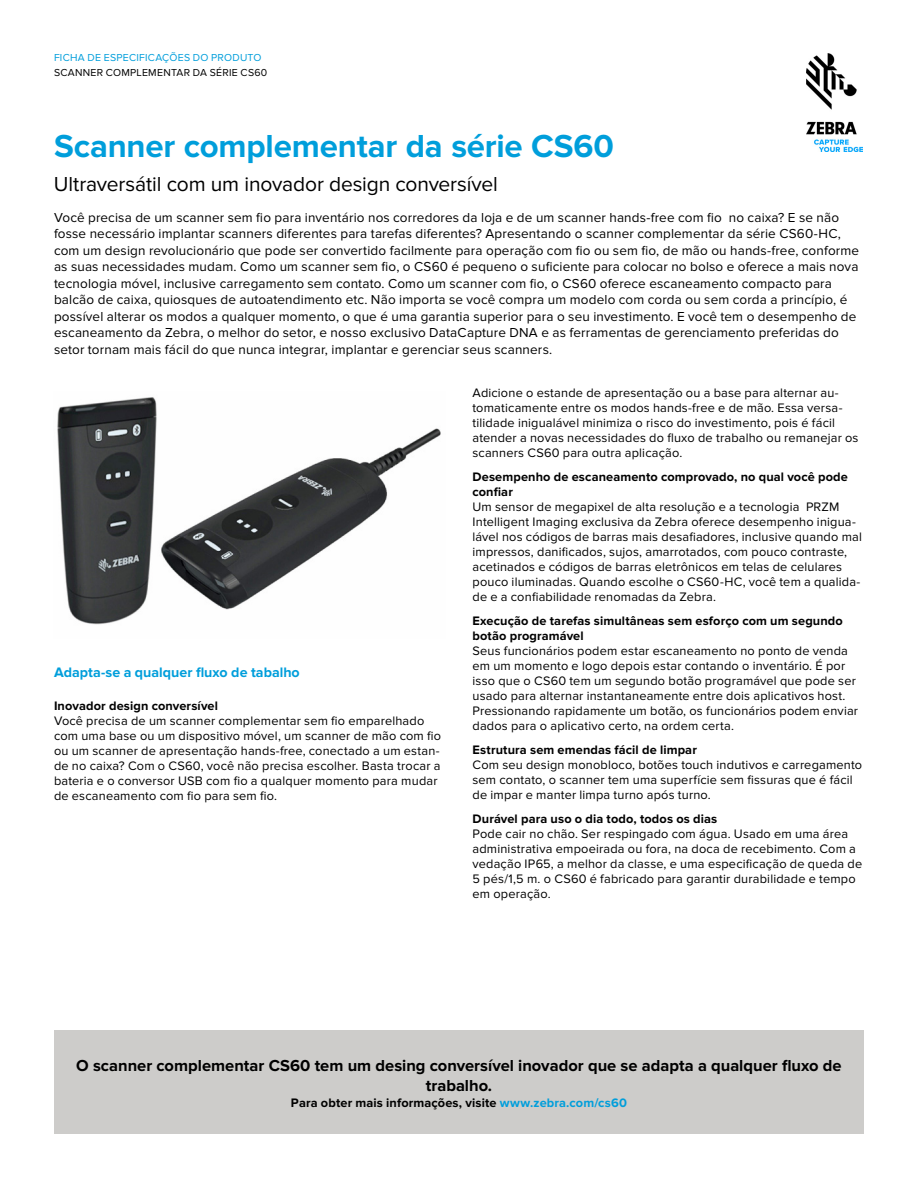
<style>
.page{position:relative;width:918px;height:1188px;background:#fff}
.page>*{position:absolute;margin:0;border:0;box-sizing:border-box;transform-origin:0 0}
.t1{font:700 33px "Proxima Nova";letter-spacing:-.005em;color:#009edb}
.t2{font:21px "Proxima Nova";letter-spacing:-.005em;color:#000}
.t3{font:700 16.5px/20.2px "Proxima Nova";color:#000;text-align:center}
.t4{font:700 14.25px "Proxima Nova";color:#009edb}
.t5{font:13.5px/16.5px "Proxima Nova";letter-spacing:.01em;color:#000}
.t6{font:12.75px/15px "Proxima Nova";letter-spacing:.015em;color:#000}
.t7{font:700 12.75px/15px "Proxima Nova";letter-spacing:.01em;color:#000}
.t8{font:10.5px "Proxima Nova";letter-spacing:.025em;color:#000}
.t9{font:10.5px "Proxima Nova";letter-spacing:.025em;color:#009edb}
.s1{color:#009edb}
</style>
<div class="page">
<img style="left:806px;top:54px;width:56px;height:97px">
<div style="left:54px;top:1031px;width:810px;height:103px;background:#cdccca"></div>
<img style="left:57px;top:397px;width:384px;height:228px">
<p class="t9" style="left:54px;top:52px;width:209px">FICHA DE ESPECIFICAÇÕES DO PRODUTO</p>
<p class="t8" style="left:54px;top:66px;width:215px">SCANNER COMPLEMENTAR DA SÉRIE CS60</p>
<h1 class="t1" style="left:54px;top:127px;width:562px">Scanner complementar da série CS60</h1>
<h2 class="t2" style="left:54px;top:172px;width:445px">Ultraversátil com um inovador design conversível</h2>
<p class="t5" style="left:54px;top:209px;width:807px">Você precisa de um scanner sem fio para inventário nos corredores da loja e de um scanner hands-free com fio no caixa? E se não fosse necessário implantar scanners diferentes para tarefas diferentes? Apresentando o scanner complementar da série CS60-HC, com um design revolucionário que pode ser convertido facilmente para operação com fio ou sem fio, de mão ou hands-free, conforme as suas necessidades mudam. Como um scanner sem fio, o CS60 é pequeno o suficiente para colocar no bolso e oferece a mais nova tecnologia móvel, inclusive carregamento sem contato. Como um scanner com fio, o CS60 oferece escaneamento compacto para balcão de caixa, quiosques de autoatendimento etc. Não importa se você compra um modelo com corda ou sem corda a princípio, é possível alterar os modos a qualquer momento, o que é uma garantia superior para o seu investimento. E você tem o desempenho de escaneamento da Zebra, o melhor do setor, e nosso exclusivo DataCapture DNA e as ferramentas de gerenciamento preferidas do setor tornam mais fácil do que nunca integrar, implantar e gerenciar seus scanners.</p>
<p class="t4" style="left:54px;top:664px;width:247px">Adapta-se a qualquer fluxo de tabalho</p>
<p class="t7" style="left:54px;top:698px;width:166px">Inovador design conversível</p>
<p class="t6" style="left:54px;top:713px;width:389px">Você precisa de um scanner complementar sem fio emparelhado com uma base ou um dispositivo móvel, um scanner de mão com fio ou um scanner de apresentação hands-free, conectado a um estan&shy;de no caixa? Com o CS60, você não precisa escolher. Basta trocar a bateria e o conversor USB com fio a qualquer momento para mudar de escaneamento com fio para sem fio.</p>
<p class="t6" style="left:472px;top:386px;width:388px">Adicione o estande de apresentação ou a base para alternar au&shy;tomaticamente entre os modos hands-free e de mão. Essa versa&shy;tilidade inigualável minimiza o risco do investimento, pois é fácil atender a novas necessidades do fluxo de trabalho ou remanejar os scanners CS60 para outra aplicação.</p>
<p class="t7" style="left:472px;top:470px;width:377px">Desempenho de escaneamento comprovado, no qual você pode confiar</p>
<p class="t6" style="left:472px;top:500px;width:391px">Um sensor de megapixel de alta resolução e a tecnologia PRZM Intelligent Imaging exclusiva da Zebra oferece desempenho inigua&shy;lável nos códigos de barras mais desafiadores, inclusive quando mal impressos, danificados, sujos, amarrotados, com pouco contraste, acetinados e códigos de barras eletrônicos em telas de celulares pouco iluminadas. Quando escolhe o CS60-HC, você tem a qualida&shy;de e a confiabilidade renomadas da Zebra.</p>
<p class="t7" style="left:472px;top:614px;width:372px">Execução de tarefas simultâneas sem esforço com um segundo botão programável</p>
<p class="t6" style="left:472px;top:644px;width:387px">Seus funcionários podem estar escaneamento no ponto de venda em um momento e logo depois estar contando o inventário. É por isso que o CS60 tem um segundo botão programável que pode ser usado para alternar instantaneamente entre dois aplicativos host.<br>Pressionando rapidamente um botão, os funcionários podem enviar dados para o aplicativo certo, na ordem certa.</p>
<p class="t7" style="left:472px;top:743px;width:226px">Estrutura sem emendas fácil de limpar</p>
<p class="t6" style="left:472px;top:758px;width:391px">Com seu design monobloco, botões touch indutivos e carregamento sem contato, o scanner tem uma superfície sem fissuras que é fácil de impar e manter limpa turno após turno.</p>
<p class="t7" style="left:472px;top:812px;width:246px">Durável para uso o dia todo, todos os dias</p>
<p class="t6" style="left:472px;top:827px;width:391px">Pode cair no chão. Ser respingado com água. Usado em uma área administrativa empoeirada ou fora, na doca de recebimento. Com a vedação IP65, a melhor da classe, e uma especificação de queda de 5 pés/1,5 m. o CS60 é fabricado para garantir durabilidade e tempo em operação.</p>
<p class="t3" style="left:76px;top:1056px;width:767px">O scanner complementar CS60 tem um desing conversível inovador que se adapta a qualquer fluxo de trabalho.</p>
<p class="t7" style="left:291px;top:1095px;width:338px">Para obter mais informações, visite <span class="s1">www.zebra.com/cs60</span></p>
</div>
